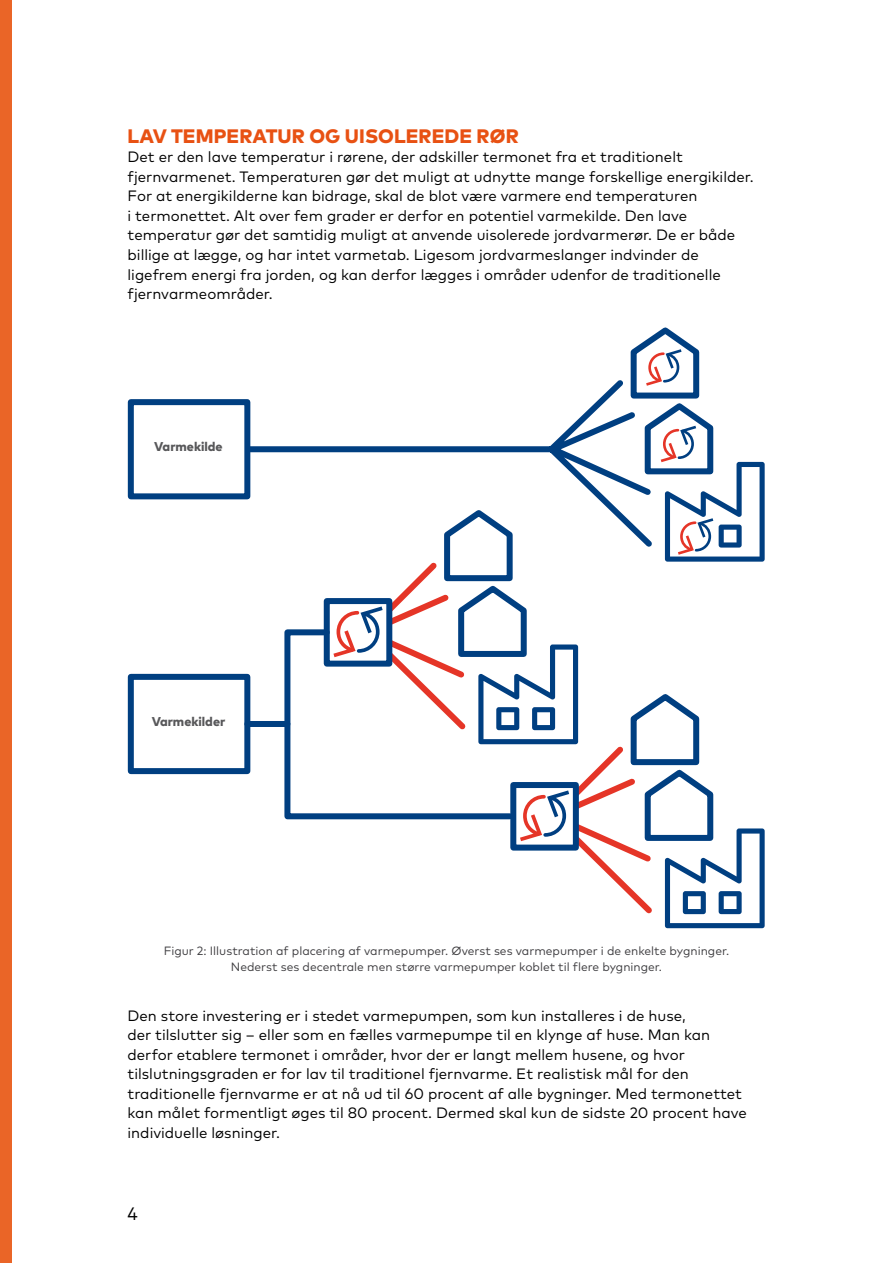
<style>
.page{position:relative;width:893px;height:1263px;background:#fff}
.page>*{position:absolute;margin:0;border:0;box-sizing:border-box;transform-origin:0 0}
.t1{font:800 19.5px "Mark Pro";letter-spacing:.005em;color:#e85113}
.t2{font:18px "Mark Pro";color:#000}
.t3{font:15px/19.5px "Mark Pro";color:#000}
.t4{font:800 12.75px "Mark Pro";color:#58585a}
.t5{font:12px/16.5px "Mark Pro";color:#3e3d40;text-align:center}
</style>
<div class="page">
<svg style="left:128px;top:598px;width:205px;height:177px"></svg>
<svg style="left:128px;top:327px;width:585px;height:173px"></svg>
<svg style="left:333px;top:426px;width:432px;height:502px"></svg>
<svg style="left:646px;top:349px;width:35px;height:37px"></svg>
<svg style="left:281px;top:626px;width:235px;height:196px"></svg>
<div style="left:0;top:0;width:11px;height:1263px;background:#ea6527"></div>
<h1 class="t1" style="left:128px;top:121px;width:393px">LAV TEMPERATUR OG UISOLEREDE RØR</h1>
<p class="t3" style="left:128px;top:146px;width:628px">Det er den lave temperatur i rørene, der adskiller termonet fra et traditionelt fjernvarmenet. Temperaturen gør det muligt at udnytte mange forskellige energikilder.<br>For at energikilderne kan bidrage, skal de blot være varmere end temperaturen<br>i termonettet. Alt over fem grader er derfor en potentiel varmekilde. Den lave temperatur gør det samtidig muligt at anvende uisolerede jordvarmerør. De er både billige at lægge, og har intet varmetab. Ligesom jordvarmeslanger indvinder de ligefrem energi fra jorden, og kan derfor lægges i områder udenfor de traditionelle fjernvarmeområder.</p>
<p class="t4" style="left:154px;top:437px;width:70px">Varmekilde</p>
<p class="t4" style="left:152px;top:712px;width:75px">Varmekilder</p>
<p class="t5" style="left:164px;top:941px;width:567px">Figur 2: Illustration af placering af varmepumper. Øverst ses varmepumper i de enkelte bygninger.<br>Nederst ses decentrale men større varmepumper koblet til flere bygninger.</p>
<p class="t3" style="left:128px;top:1004px;width:621px">Den store investering er i stedet varmepumpen, som kun installeres i de huse,<br>der tilslutter sig – eller som en fælles varmepumpe til en klynge af huse. Man kan derfor etablere termonet i områder, hvor der er langt mellem husene, og hvor tilslutningsgraden er for lav til traditionel fjernvarme. Et realistisk mål for den traditionelle fjernvarme er at nå ud til 60 procent af alle bygninger. Med termonettet kan målet formentligt øges til 80 procent. Dermed skal kun de sidste 20 procent have individuelle løsninger.</p>
<p class="t2" style="left:128px;top:1200px;width:12px">4</p>
</div>
